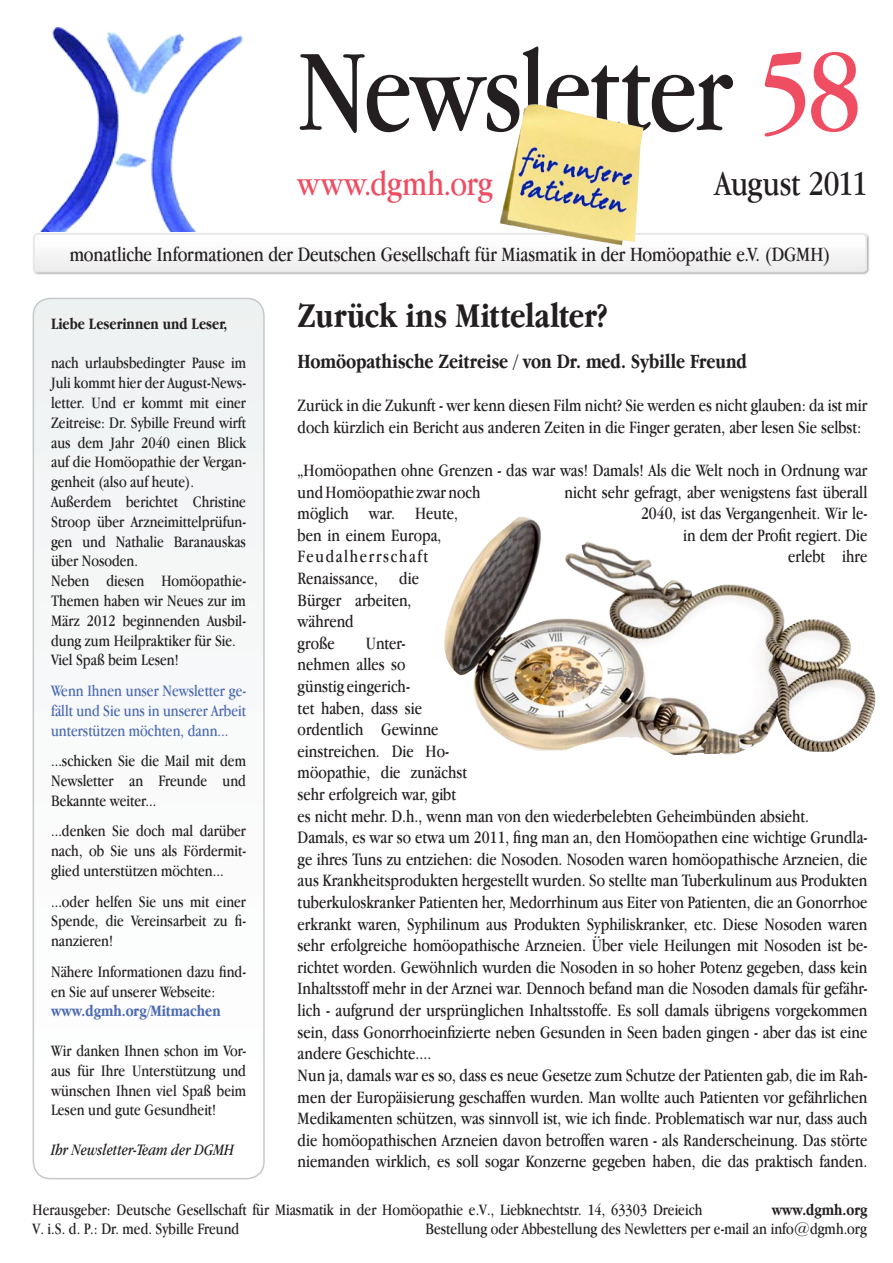
<style>
.page{position:relative;width:893px;height:1263px;background:#fff}
.page>*{position:absolute;margin:0;border:0;box-sizing:border-box;transform-origin:0 0}
.t1{font:120px "Apple Garamond";letter-spacing:-.025em;color:#231f20}
.t2{font:700 36px "Apple Garamond";color:#231f20}
.t3{font:36px "Apple Garamond";letter-spacing:.01em;color:#ee4d62}
.t4{font:36px "Apple Garamond";letter-spacing:-.01em;color:#231f20}
.t5{font:21px "Apple Garamond";letter-spacing:-.005em;color:#231f20}
.t6{font:700 21px "Apple Garamond";letter-spacing:-.005em;color:#231f20}
.t7{font:18px/21.6px "Apple Garamond";color:#231f20}
.t8{font:18px "Apple Garamond";letter-spacing:.09em;color:#231f20}
.t9{font:16.5px/19.8px "Apple Garamond";color:#231f20;text-align:justify}
.t10{font:16.5px/19.8px "Apple Garamond";color:#4969b1;text-align:justify}
.t11{font:700 16.5px "Apple Garamond";color:#231f20}
.t12{font:italic 16.5px "Apple Garamond";color:#231f20}
.t13{font:700 16.5px "Apple Garamond";color:#4969b1}
.s1{color:#ee4d62}
</style>
<div class="page">
<svg style="left:33px;top:298px;width:231px;height:880px"></svg>
<div style="left:33px;top:298px;width:232px;height:881px;border:2px solid #c7c8ca;border-radius:17px"></div>
<img style="left:39px;top:28px;width:204px;height:204px">
<img style="left:33px;top:233px;width:836px;height:42px">
<img style="left:500px;top:104px;width:130px;height:142px">
<img style="left:444px;top:517px;width:432px;height:238px">
<p class="t1" style="left:298px;top:20px;width:565px">Newsletter <span class="s1">58</span></p>
<p class="t3" style="left:298px;top:162px;width:197px">www.dgmh.org</p>
<p class="t4" style="left:715px;top:162px;width:154px">August 2011</p>
<p class="t5" style="left:70px;top:242px;width:762px">monatliche Informationen der Deutschen Gesellschaft für Miasmatik in der Homöopathie e.V. (DGMH)</p>
<p class="t11" style="left:51px;top:314px;width:178px">Liebe Leserinnen und Leser,</p>
<p class="t9" style="left:51px;top:353px;width:196px">nach urlaubsbedingter Pause im Juli kommt hier der August-News&shy;letter. Und er kommt mit einer Zeitreise: Dr. Sybille Freund wirft aus dem Jahr 2040 einen Blick auf die Homöopathie der Vergan&shy;genheit (also auf heute).</p>
<p class="t9" style="left:51px;top:491px;width:196px">Außerdem berichtet Christine Stroop über Arzneimittelprüfun&shy;gen und Nathalie Baranauskas über Nosoden.</p>
<p class="t9" style="left:51px;top:571px;width:196px">Neben diesen Homöopathie-Themen haben wir Neues zur im März 2012 beginnenden Ausbil&shy;dung zum Heilpraktiker für Sie.</p>
<p class="t9" style="left:51px;top:650px;width:129px">Viel Spaß beim Lesen!</p>
<p class="t10" style="left:51px;top:680px;width:196px">Wenn Ihnen unser Newsletter ge&shy;fällt und Sie uns in unserer Arbeit unterstützen möchten, dann...</p>
<p class="t9" style="left:51px;top:751px;width:196px">...schicken Sie die Mail mit dem Newsletter an Freunde und Bekannte weiter...</p>
<p class="t9" style="left:51px;top:821px;width:196px">...denken Sie doch mal darüber nach, ob Sie uns als Fördermit&shy;glied unterstützen möchten...</p>
<p class="t9" style="left:51px;top:891px;width:196px">...oder helfen Sie uns mit einer Spende, die Vereinsarbeit zu fi&shy;nanzieren!</p>
<p class="t9" style="left:51px;top:961px;width:196px">Nähere Informationen dazu find&shy;en Sie auf unserer Webseite:</p>
<p class="t13" style="left:51px;top:1002px;width:171px">www.dgmh.org/Mitmachen</p>
<p class="t9" style="left:51px;top:1040px;width:196px">Wir danken Ihnen schon im Vor&shy;aus für Ihre Unterstützung und wünschen Ihnen viel Spaß beim Lesen und gute Gesundheit!</p>
<p class="t12" style="left:51px;top:1140px;width:184px">Ihr Newsletter-Team der DGMH</p>
<p class="t2" style="left:298px;top:295px;width:311px">Zurück ins Mittelalter?</p>
<p class="t6" style="left:298px;top:349px;width:451px">Homöopathische Zeitreise / von Dr. med. Sybille Freund</p>
<p class="t7" style="left:298px;top:394px;width:571px">Zurück in die Zukunft - wer kenn diesen Film nicht? Sie werden es nicht glauben: da ist mir doch kürzlich ein Bericht aus anderen Zeiten in die Finger geraten, aber lesen Sie selbst:</p>
<p class="t7" style="left:298px;top:459px;width:571px">„Homöopathen ohne Grenzen - das war was! Damals! Als die Welt noch in Ordnung war und Homöopathie zwar noch</p>
<p class="t7" style="left:565px;top:481px;width:304px">nicht sehr gefragt, aber wenigstens fast überall</p>
<p class="t7" style="left:298px;top:502px;width:162px">möglich war. Heute,</p>
<p class="t7" style="left:641px;top:502px;width:228px">2040, ist das Vergangenheit. Wir le-</p>
<p class="t7" style="left:298px;top:524px;width:145px">ben in einem Europa,</p>
<p class="t7" style="left:683px;top:524px;width:186px">in dem der Profit regiert. Die</p>
<p class="t8" style="left:298px;top:546px;width:132px">Feudalherrschaft</p>
<p class="t7" style="left:788px;top:545px;width:81px">erlebt ihre</p>
<p class="t7" style="left:298px;top:567px;width:123px">Renaissance, die<br>Bürger arbeiten, während<br>große</p>
<p class="t7" style="left:298px;top:632px;width:171px;text-indent:68px">Unter-<br>nehmen alles so<br>günstig eingerich-<br>tet haben, dass sie ordentlich Gewinne einstreichen. Die Ho&shy;möopathie, die zunächst sehr erfolgreich war, gibt</p>
<p class="t7" style="left:298px;top:805px;width:513px">es nicht mehr. D.h., wenn man von den wiederbelebten Geheimbünden absieht.</p>
<p class="t7" style="left:298px;top:826px;width:571px;text-align:justify">Damals, es war so etwa um 2011, fing man an, den Homöopathen eine wichtige Grundla&shy;ge ihres Tuns zu entziehen: die Nosoden. Nosoden waren homöopathische Arzneien, die aus Krankheitsprodukten hergestellt wurden. So stellte man Tuberkulinum aus Produkten tuberkuloskranker Patienten her, Medorrhinum aus Eiter von Patienten, die an Gonorrhoe erkrankt waren, Syphilinum aus Produkten Syphiliskranker, etc. Diese Nosoden waren sehr erfolgreiche homöopathische Arzneien. Über viele Heilungen mit Nosoden ist be&shy;richtet worden. Gewöhnlich wurden die Nosoden in so hoher Potenz gegeben, dass kein Inhaltsstoff mehr in der Arznei war. Dennoch befand man die Nosoden damals für gefähr&shy;lich - aufgrund der ursprünglichen Inhaltsstoffe. Es soll damals übrigens vorgekommen sein, dass Gonorrhoeinfizierte neben Gesunden in Seen baden gingen - aber das ist eine andere Geschichte....</p>
<p class="t7" style="left:298px;top:1064px;width:571px;text-align:justify">Nun ja, damals war es so, dass es neue Gesetze zum Schutze der Patienten gab, die im Rah&shy;men der Europäisierung geschaffen wurden. Man wollte auch Patienten vor gefährlichen Medikamenten schützen, was sinnvoll ist, wie ich finde. Problematisch war nur, dass auch die homöopathischen Arzneien davon betroffen waren - als Randerscheinung. Das störte niemanden wirklich, es soll sogar Konzerne gegeben haben, die das praktisch fanden.</p>
<p class="t9" style="left:33px;top:1199px;width:671px">Herausgeber: Deutsche Gesellschaft für Miasmatik in der Homöopathie e.V., Liebknechtstr. 14, 63303 Dreieich</p>
<p class="t11" style="left:772px;top:1200px;width:97px">www.dgmh.org</p>
<p class="t9" style="left:33px;top:1219px;width:208px">V. i.S. d. P.: Dr. med. Sybille Freund</p>
<p class="t9" style="left:426px;top:1219px;width:443px">Bestellung oder Abbestellung des Newletters per e-mail an info@dgmh.org</p>
</div>
